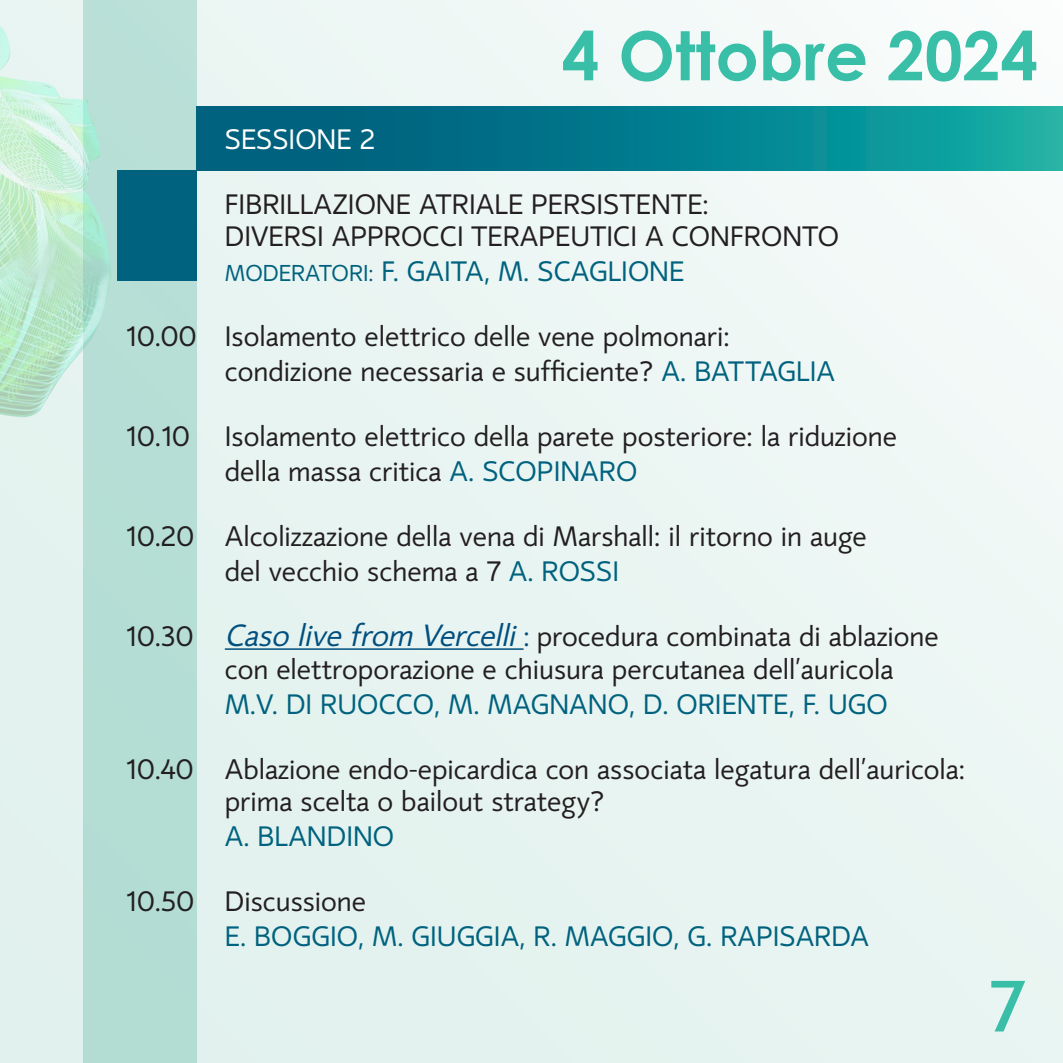
<style>
.page{position:relative;width:1063px;height:1063px;background:#e9f5f2}
.page>*{position:absolute;margin:0;border:0;box-sizing:border-box;transform-origin:0 0}
.t1{font:500 72.5px "Daxline Pro";color:#39bea7}
.t2{font:700 67.5px "Century Gothic";color:#39bea7}
.t3{font:27.5px/35px "mirror 82";color:#231f20}
.t4{font:27.5px/35px "mirror 82";color:#00627e}
.t5{font:27.5px "mirror 82";color:#fff}
.s1{color:#231f20}
.s2{font-size:22.5px}
.s3{color:#00627e}
.s4{font-style:italic;font-size:30px;color:#014f7e}
.s5{color:#014f7e}
</style>
<div class="page">
<div style="left:83px;top:0;width:114px;height:1063px;background:#b5ded5"></div>
<img style="left:0;top:26px;width:111px;height:392px">
<svg style="left:197px;top:106px;width:866px;height:64px;background:#057f8e"></svg>
<div style="left:117px;top:170px;width:80px;height:111px;background:#00627e"></div>
<hr style="left:225px;top:648px;width:299px;height:2px;background:#014f7e">
<p class="t5" style="left:225px;top:122px;width:15px">SESSI</p>
<p class="t5" style="left:295px;top:122px;width:81px">ONE 2</p>
<h2 class="t2" style="left:562px;top:13px;width:478px">4 Ottobre 2024</h2>
<p class="t3" style="left:225px;top:187px;width:78px">Fibrillaz</p>
<p class="t3" style="left:348px;top:187px;width:362px">ion e atriale persistente:</p>
<p class="t3" style="left:126px;top:219px;width:60px">d</p>
<p class="t3" style="left:244px;top:219px;width:107px">iversi approcc</p>
<p class="t3" style="left:457px;top:219px;width:64px">i terap</p>
<p class="t4" style="left:225px;top:219px;width:467px;text-indent:330px"><span class="s1">eutici a confronto<br></span><span class="s2">MODERATORI :</span> F. GAITA, M. SCAGLIONE</p>
<p class="t3" style="left:225px;top:319px;width:612px;text-indent:-99px">10.00 Isolamento elettrico delle vene polmonari: condizione necessaria e sufficiente? <span class="s3">A. BATTAGLIA</span></p>
<p class="t3" style="left:225px;top:419px;width:674px;text-indent:-99px">10.10 Isolamento elettrico della parete posteriore: la riduzione della massa critica <span class="s3">A. SCOPI NARO</span></p>
<p class="t3" style="left:225px;top:519px;width:643px;text-indent:-99px">10.20 Alcolizzazione della vena di Marshall: il ritorno in auge del vecchio schema a 7 <span class="s3">A. ROSSI</span></p>
<p class="t3" style="left:225px;top:620px;width:715px;line-height:32.5px;text-indent:-99px">10.30 <span class="s4">Caso live from Vercelli</span><span class="s5">:</span> procedura combinata di ablazione con elettroporazione e chiusura percutanea dell’auricola</p>
<p class="t4" style="left:126px;top:687px;width:63px">M</p>
<p class="t4" style="left:250px;top:687px;width:639px">.V. DI RUOCCO, M. MAGNANO, D. ORIENTE, F. UGO</p>
<p class="t3" style="left:225px;top:753px;width:742px;line-height:32.5px;text-indent:-99px">10.40 Ablazione endo-epicardica con associata legatura dell’auricola: prima scelta o bailout strategy?</p>
<p class="t4" style="left:225px;top:819px;width:171px">A. BLANDI NO</p>
<p class="t3" style="left:126px;top:884px;width:242px">10.50 Discussione</p>
<p class="t4" style="left:225px;top:919px;width:646px">E. BOGGIO, M. GI UGGIA, R. MAGGIO, G. RAPISARDA</p>
<h1 class="t1" style="left:989px;top:946px;width:41px">7</h1>
</div>
